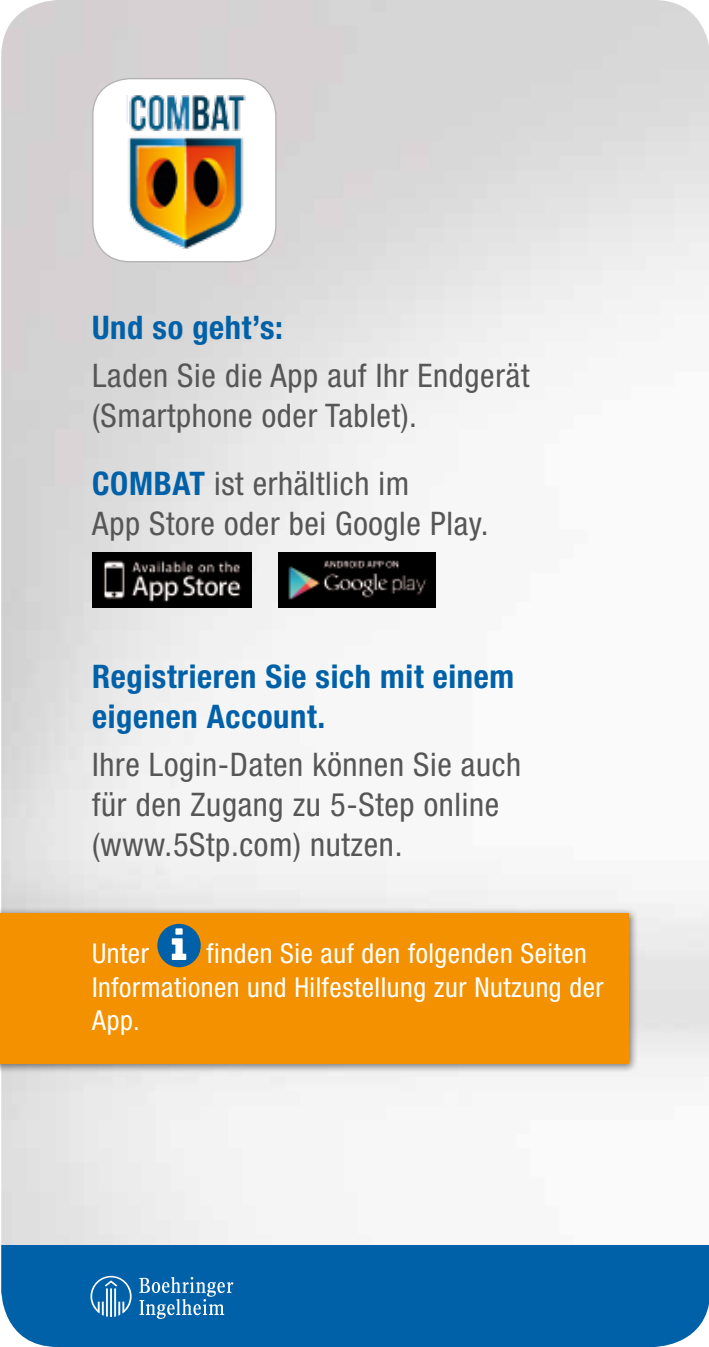
<style>
.page{position:relative;width:709px;height:1347px;background:#fff}
.page>*{position:absolute;margin:0;border:0;box-sizing:border-box;transform-origin:0 0}
.t1{font:condensed 32.5px/40px "Helvetica Neue LT Std";letter-spacing:.02em;color:#565656}
.t2{font:700 condensed 32.5px/40px "Helvetica Neue LT Std";letter-spacing:.02em;color:#0061a8}
.t3{font:condensed 27.5px/33.8px "Helvetica Neue LT Std";letter-spacing:.02em;color:#fff}
.s1{font-weight:700;color:#0061a8}
</style>
<div class="page">
<img style="left:1px;top:0;width:708px;height:1245px">
<div style="left:1px;top:1245px;width:708px;height:101px;background:#0061a8"></div>
<svg style="left:90px;top:1275px;width:42px;height:41px"></svg>
<svg style="left:139px;top:1277px;width:94px;height:41px"></svg>
<div style="left:0;top:907px;width:638px;height:167px;background:#000;opacity:.5"></div>
<div style="left:0;top:912px;width:628px;height:151px;background:#f39100"></div>
<img style="left:92px;top:553px;width:160px;height:55px">
<img style="left:278px;top:553px;width:158px;height:55px">
<div style="left:93px;top:79px;width:183px;height:183px;background:#fff;border-radius:37px"></div>
<div style="left:92px;top:78px;width:184px;height:184px;border:1px solid #b1b2b3;border-radius:37px"></div>
<img style="left:102px;top:112px;width:142px;height:138px">
<img style="left:127px;top:95px;width:118px;height:38px">
<svg style="left:158px;top:924px;width:42px;height:42px"></svg>
<p class="t2" style="left:92px;top:307px;width:192px">Und so geht’s:</p>
<p class="t1" style="left:92px;top:355px;width:439px">Laden Sie die App auf Ihr Endgerät (Smartphone oder Tablet).</p>
<p class="t1" style="left:92px;top:463px;width:398px"><span class="s1">COMBAT</span> ist erhältlich im<br>App Store oder bei Google Play.</p>
<p class="t2" style="left:92px;top:656px;width:423px">Registrieren Sie sich mit einem eigenen Account.</p>
<p class="t1" style="left:92px;top:744px;width:430px">Ihre Login-Daten können Sie auch für den Zugang zu 5-Step online (www.5Stp.com) nutzen.</p>
<p class="t3" style="left:92px;top:936px;width:513px;text-indent:114px">finden Sie auf den folgenden Seiten<br>Informationen und Hilfestellung zur Nutzung der<br>App.</p>
<p class="t3" style="left:92px;top:936px;width:58px">Unter</p>
</div>
